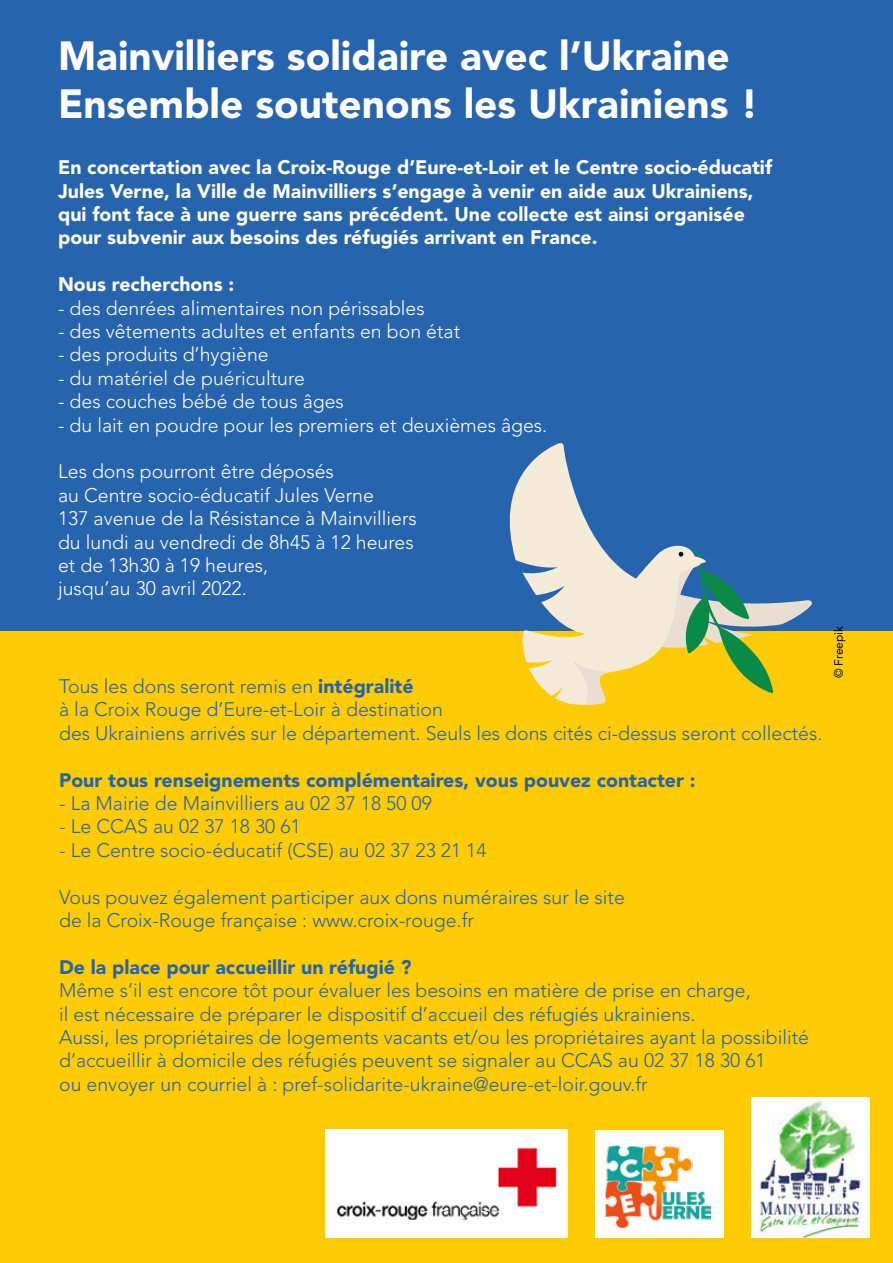
<style>
.page{position:relative;width:893px;height:1263px;background:#fff}
.page>*{position:absolute;margin:0;border:0;box-sizing:border-box;transform-origin:0 0}
.t1{font:900 40.5px "Avenir LT Std";color:#fffcfd}
.t2{font:300 19.5px/23.4px "Avenir LT Std";color:#2664ad}
.t3{font:300 19.5px "Avenir LT Std";color:#fffdfe}
.t4{font:900 19.5px "Avenir LT Std";color:#fffdfe}
.t5{font:900 19.5px "Avenir LT Std";color:#2664ad}
.t6{font:12px "Avenir LT Std";letter-spacing:-.01em;color:#000}
.s1{font-weight:900}
</style>
<div class="page">
<div style="left:0;top:0;width:893px;height:631px;background:#2664ae"></div>
<div style="left:0;top:631px;width:893px;height:632px;background:#fecb04"></div>
<svg style="left:509px;top:443px;width:303px;height:262px"></svg>
<img style="left:751px;top:1097px;width:119px;height:141px">
<img style="left:326px;top:1129px;width:241px;height:109px">
<div style="left:595px;top:1130px;width:128px;height:108px;background:#fff"></div>
<img style="left:605px;top:1145px;width:105px;height:82px">
<p class="t1" style="left:58px;top:31px;width:673px">Mainvilliers solidaire avec l’Ukraine</p>
<p class="t1" style="left:58px;top:80px;width:702px">Ensemble soutenons les Ukrainiens !</p>
<p class="t4" style="left:58px;top:156px;width:716px">En concertation avec la Croix-Rouge d’Eure-et-Loir et le Centre socio-éducatif</p>
<p class="t4" style="left:58px;top:179px;width:697px">Jules Verne, la Ville de Mainvilliers s’engage à venir en aide aux Ukrainiens,</p>
<p class="t4" style="left:58px;top:202px;width:688px">qui font face à une guerre sans précédent. Une collecte est ainsi organisée</p>
<p class="t4" style="left:58px;top:226px;width:541px">pour subvenir aux besoins des réfugiés arrivant en France.</p>
<p class="t4" style="left:58px;top:273px;width:178px">Nous recherchons :</p>
<p class="t3" style="left:58px;top:296px;width:368px">- des denrées alimentaires non périssables</p>
<p class="t3" style="left:58px;top:320px;width:404px">- des vêtements adultes et enfants en bon état</p>
<p class="t3" style="left:58px;top:343px;width:212px">- des produits d’hygiène</p>
<p class="t3" style="left:58px;top:367px;width:249px">- du matériel de puériculture</p>
<p class="t3" style="left:58px;top:390px;width:287px">- des couches bébé de tous âges</p>
<p class="t3" style="left:58px;top:413px;width:491px">- du lait en poudre pour les premiers et deuxièmes âges.</p>
<p class="t3" style="left:58px;top:460px;width:277px">Les dons pourront être déposés</p>
<p class="t3" style="left:58px;top:484px;width:317px">au Centre socio-éducatif Jules Verne</p>
<p class="t3" style="left:58px;top:507px;width:360px">137 avenue de la Résistance à Mainvilliers</p>
<p class="t3" style="left:58px;top:530px;width:357px">du lundi au vendredi de 8h45 à 12 heures</p>
<p class="t3" style="left:58px;top:554px;width:212px">et de 13h30 à 19 heures,</p>
<p class="t3" style="left:58px;top:577px;width:190px">jusqu’au 30 avril 2022.</p>
<p class="t2" style="left:59px;top:675px;width:356px">Tous les dons seront remis en <span class="s1">intégralité</span></p>
<p class="t2" style="left:59px;top:698px;width:385px">à la Croix Rouge d’Eure-et-Loir à destination</p>
<p class="t2" style="left:59px;top:721px;width:765px">des Ukrainiens arrivés sur le département. Seuls les dons cités ci-dessus seront collectés.</p>
<p class="t5" style="left:59px;top:768px;width:638px">Pour tous renseignements complémentaires, vous pouvez contacter :</p>
<p class="t2" style="left:59px;top:792px;width:374px">- La Mairie de Mainvilliers au 02 37 18 50 09</p>
<p class="t2" style="left:59px;top:815px;width:243px">- Le CCAS au 02 37 18 30 61</p>
<p class="t2" style="left:59px;top:838px;width:429px">- Le Centre socio-éducatif (CSE) au 02 37 23 21 14</p>
<p class="t2" style="left:59px;top:885px;width:567px">Vous pouvez également participer aux dons numéraires sur le site</p>
<p class="t2" style="left:59px;top:909px;width:416px">de la Croix-Rouge française : www.croix-rouge.fr</p>
<p class="t5" style="left:59px;top:955px;width:354px">De la place pour accueillir un réfugié ?</p>
<p class="t2" style="left:59px;top:979px;width:693px">Même s’il est encore tôt pour évaluer les besoins en matière de prise en charge,</p>
<p class="t2" style="left:59px;top:1002px;width:638px">il est nécessaire de préparer le dispositif d’accueil des réfugiés ukrainiens.</p>
<p class="t2" style="left:59px;top:1026px;width:751px">Aussi, les propriétaires de logements vacants et/ou les propriétaires ayant la possibilité d’accueillir à domicile des réfugiés peuvent se signaler au CCAS au 02 37 18 30 61</p>
<p class="t2" style="left:59px;top:1072px;width:590px">ou envoyer un courriel à : pref-solidarite-ukraine@eure-et-loir.gouv.fr</p>
<p class="t6" style="left:832px;top:678px;width:54px;rotate:-90deg">© Freepik</p>
</div>
